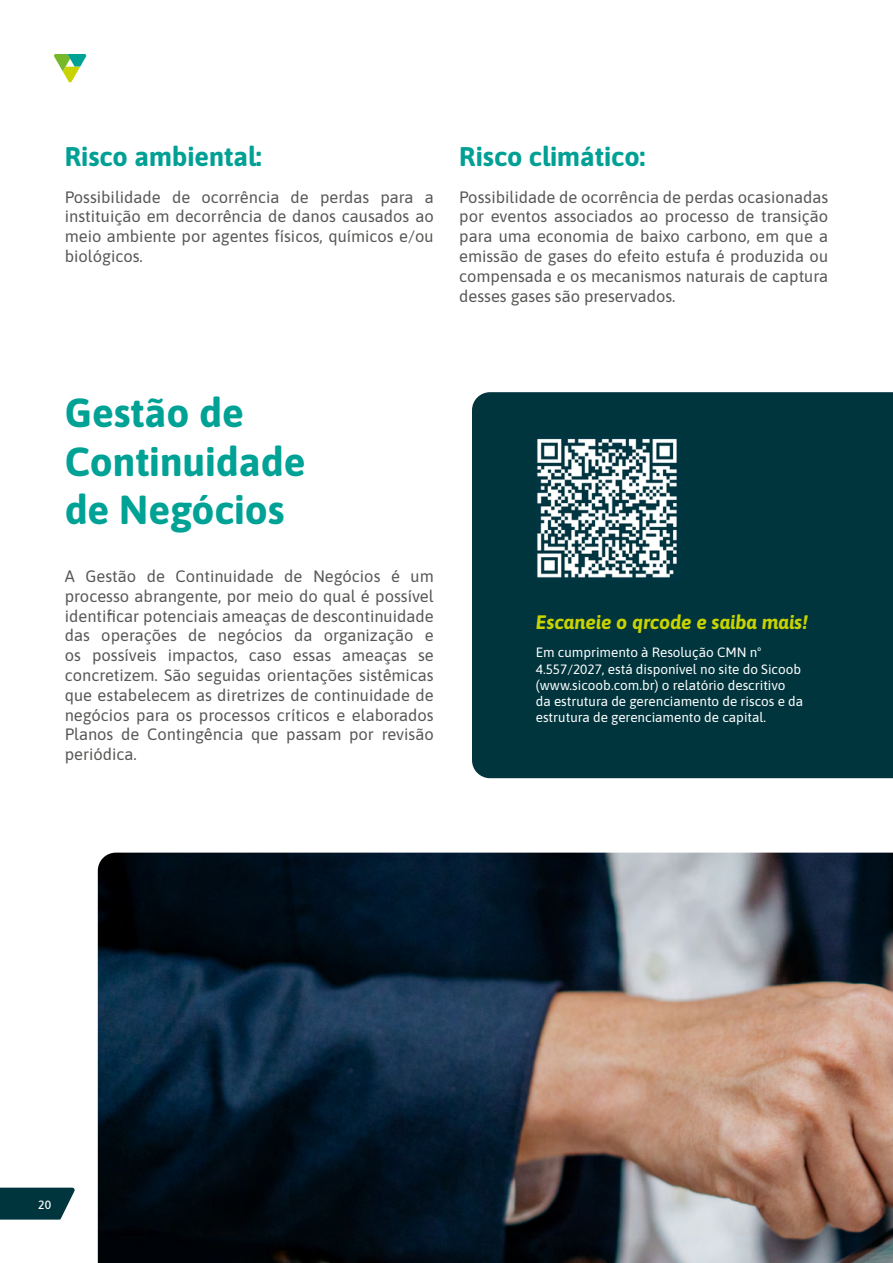
<style>
.page{position:relative;width:893px;height:1263px;background:#fff}
.page>*{position:absolute;margin:0;border:0;box-sizing:border-box;transform-origin:0 0}
.t1{font:700 40.5px/48.6px "Asap";color:#00a295}
.t2{font:700 27px "Asap";color:#00a095}
.t3{font:italic 700 19.5px "Asap";color:#c8d300}
.t4{font:16.5px/19.8px "Asap";color:#575756;text-align:justify}
.t5{font:13.5px/16.2px "Asap";color:#fff}
.t6{font:500 12px "Asap";color:#fff}
</style>
<div class="page">
<svg style="left:0;top:1187px;width:75px;height:32px;background:#1b4a52"></svg>
<svg style="left:54px;top:54px;width:32px;height:28px"></svg>
<div style="left:472px;top:392px;width:421px;height:386px;background:#00353e"></div>
<img style="left:536px;top:436px;width:144px;height:145px">
<img style="left:98px;top:853px;width:795px;height:410px">
<h2 class="t2" style="left:65px;top:137px;width:198px">Risco ambiental:</h2>
<h2 class="t2" style="left:459px;top:137px;width:187px">Risco climático:</h2>
<p class="t4" style="left:65px;top:186px;width:370px">Possibilidade de ocorrência de perdas para a instituição em decorrência de danos causados ao meio ambiente por agentes físicos, químicos e/ou biológicos.</p>
<p class="t4" style="left:459px;top:186px;width:370px">Possibilidade de ocorrência de perdas ocasionadas por eventos associados ao processo de transição para uma economia de baixo carbono, em que a emissão de gases do efeito estufa é produzida ou compensada e os mecanismos naturais de captura desses gases são preservados.</p>
<h1 class="t1" style="left:65px;top:386px;width:242px">Gestão de<br>Continuidade de Negócios</h1>
<p class="t4" style="left:65px;top:565px;width:370px">A Gestão de Continuidade de Negócios é um processo abrangente, por meio do qual é possível identificar potenciais ameaças de descontinuidade das operações de negócios da organização e os possíveis impactos, caso essas ameaças se concretizem. São seguidas orientações sistêmicas que estabelecem as diretrizes de continuidade de negócios para os processos críticos e elaborados Planos de Contingência que passam por revisão periódica.</p>
<p class="t3" style="left:536px;top:609px;width:274px">Escaneie o qrcode e saiba mais!</p>
<p class="t5" style="left:536px;top:644px;width:269px">Em cumprimento à Resolução CMN nº 4.557/2027, está disponível no site do Sicoob (www.sicoob.com.br) o relatório descritivo da estrutura de gerenciamento de riscos e da estrutura de gerenciamento de capital.</p>
<p class="t6" style="left:38px;top:1197px;width:14px">20</p>
</div>
